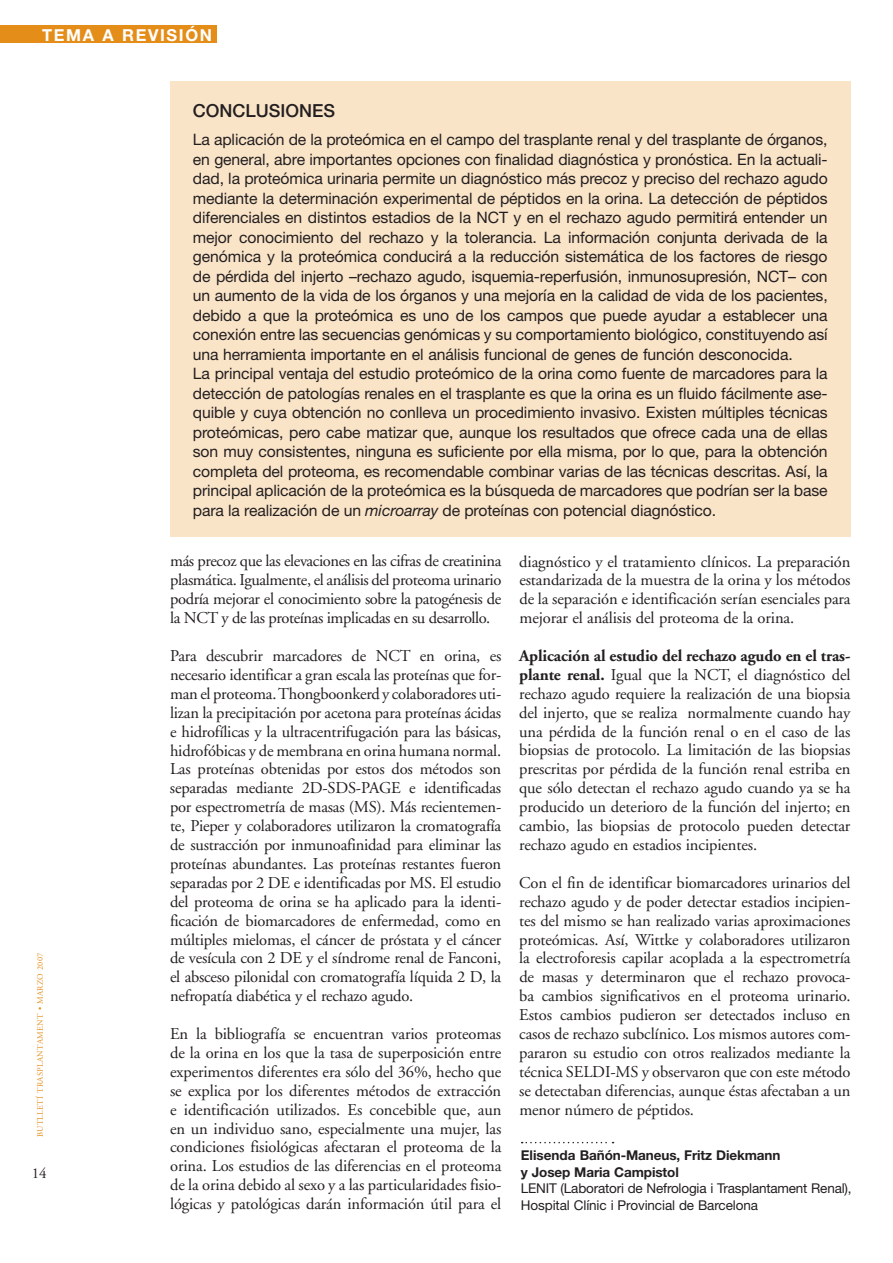
<style>
.page{position:relative;width:893px;height:1263px;background:#fff}
.page>*{position:absolute;margin:0;border:0;box-sizing:border-box;transform-origin:0 0}
.t1{font:500 18px "Helvetica Neue";color:#231f20}
.t2{font:16.5px/18.9px "Adobe Garamond";letter-spacing:-.01em;color:#231f20;text-align:justify}
.t3{font:700 16.5px "Helvetica Neue";letter-spacing:.1em;color:#fff}
.t4{font:15.75px/19.5px "Helvetica Neue";letter-spacing:-.005em;color:#231f20}
.t5{font:15px "Adobe Garamond";color:#231f20}
.t6{font:13.5px/16.5px "Helvetica Neue";letter-spacing:-.015em;color:#231f20}
.t7{font:700 13.5px/16.5px "Helvetica Neue";letter-spacing:-.01em;color:#231f20}
.t8{font:8.25px "Adobe Garamond";letter-spacing:.04em;color:#e48d19}
.s1{font-style:italic}
.s2{font-weight:700}
</style>
<div class="page">
<div style="left:170px;top:81px;width:680px;height:456px;background:#fae4c8"></div>
<svg style="left:522px;top:1142px;width:92px;height:1px"></svg>
<div style="left:0;top:25px;width:216px;height:18px;background:#e48d19"></div>
<p class="t3" style="left:42px;top:25px;width:172px">TEMA A REVISIÓN</p>
<p class="t8" style="left:36px;top:1137px;width:186px;rotate:-90deg">BUTLLETÍ TRASPLANTAMENT • MARZO 2007</p>
<p class="t5" style="left:32px;top:1165px;width:16px">14</p>
<p class="t1" style="left:193px;top:100px;width:144px">CONCLUSIONES</p>
<p class="t4" style="left:193px;top:130px;width:637px">La aplicación de la proteómica en el campo del trasplante renal y del trasplante de órganos, en general, abre importantes opciones con finalidad diagnóstica y pronóstica. En la actuali&shy;dad, la proteómica urinaria permite un diagnóstico más precoz y preciso del rechazo agudo mediante la determinación experimental de péptidos en la orina. La detección de péptidos diferenciales en distintos estadios de la NCT y en el rechazo agudo permitirá entender un mejor conocimiento del rechazo y la tolerancia. La información conjunta derivada de la genómica y la proteómica conducirá a la reducción sistemática de los factores de riesgo de pérdida del injerto –rechazo agudo, isquemia-reperfusión, inmunosupresión, NCT– con un aumento de la vida de los órganos y una mejoría en la calidad de vida de los pacientes, debido a que la proteómica es uno de los campos que puede ayudar a establecer una conexión entre las secuencias genómicas y su comportamiento biológico, constituyendo así una herramienta importante en el análisis funcional de genes de función desconocida.<br>La principal ventaja del estudio proteómico de la orina como fuente de marcadores para la detección de patologías renales en el trasplante es que la orina es un fluido fácilmente ase&shy;quible y cuya obtención no conlleva un procedimiento invasivo. Existen múltiples técnicas proteómicas, pero cabe matizar que, aunque los resultados que ofrece cada una de ellas son muy consistentes, ninguna es suficiente por ella misma, por lo que, para la obtención completa del proteoma, es recomendable combinar varias de las técnicas descritas. Así, la principal aplicación de la proteómica es la búsqueda de marcadores que podrían ser la base para la realización de un <span class="s1">microarray</span> de proteínas con potencial diagnóstico.</p>
<p class="t2" style="left:170px;top:552px;width:333px">más precoz que las elevaciones en las cifras de creatinina plasmática. Igualmente, el análisis del proteoma urinario podría mejorar el conocimiento sobre la patogénesis de la NCT y de las proteínas implicadas en su desarrollo.</p>
<p class="t2" style="left:170px;top:647px;width:333px">Para descubrir marcadores de NCT en orina, es necesario identificar a gran escala las proteínas que for&shy;man el proteoma.Thongboonkerd y colaboradores uti&shy;lizan la precipitación por acetona para proteínas ácidas e hidrofílicas y la ultracentrifugación para las básicas, hidrofóbicas y de membrana en orina humana normal.<br>Las proteínas obtenidas por estos dos métodos son separadas mediante 2D-SDS-PAGE e identificadas por espectrometría de masas (MS). Más recientemen&shy;te, Pieper y colaboradores utilizaron la cromatografía de sustracción por inmunoafinidad para eliminar las proteínas abundantes. Las proteínas restantes fueron separadas por 2 DE e identificadas por MS. El estudio del proteoma de orina se ha aplicado para la identi&shy;ficación de biomarcadores de enfermedad, como en múltiples mielomas, el cáncer de próstata y el cáncer de vesícula con 2 DE y el síndrome renal de Fanconi, el absceso pilonidal con cromatografía líquida 2 D, la nefropatía diabética y el rechazo agudo.</p>
<p class="t2" style="left:170px;top:1025px;width:333px">En la bibliografía se encuentran varios proteomas de la orina en los que la tasa de superposición entre experimentos diferentes era sólo del 36%, hecho que se explica por los diferentes métodos de extracción e identificación utilizados. Es concebible que, aun en un individuo sano, especialmente una mujer, las condiciones fisiológicas afectaran el proteoma de la orina. Los estudios de las diferencias en el proteoma de la orina debido al sexo y a las particularidades fisio&shy;lógicas y patológicas darán información útil para el</p>
<p class="t2" style="left:519px;top:552px;width:333px">diagnóstico y el tratamiento clínicos. La preparación estandarizada de la muestra de la orina y los métodos de la separación e identificación serían esenciales para mejorar el análisis del proteoma de la orina.</p>
<p class="t2" style="left:519px;top:647px;width:333px"><span class="s2">Aplicación al estudio del rechazo agudo en el tras&shy;plante renal.</span> Igual que la NCT, el diagnóstico del rechazo agudo requiere la realización de una biopsia del injerto, que se realiza normalmente cuando hay una pérdida de la función renal o en el caso de las biopsias de protocolo. La limitación de las biopsias prescritas por pérdida de la función renal estriba en que sólo detectan el rechazo agudo cuando ya se ha producido un deterioro de la función del injerto; en cambio, las biopsias de protocolo pueden detectar rechazo agudo en estadios incipientes.</p>
<p class="t2" style="left:519px;top:873px;width:333px">Con el fin de identificar biomarcadores urinarios del rechazo agudo y de poder detectar estadios incipien&shy;tes del mismo se han realizado varias aproximaciones proteómicas. Así, Wittke y colaboradores utilizaron la electroforesis capilar acoplada a la espectrometría de masas y determinaron que el rechazo provoca&shy;ba cambios significativos en el proteoma urinario.<br>Estos cambios pudieron ser detectados incluso en casos de rechazo subclínico. Los mismos autores com&shy;pararon su estudio con otros realizados mediante la técnica SELDI-MS y observaron que con este método se detectaban diferencias, aunque éstas afectaban a un menor número de péptidos.</p>
<p class="t7" style="left:521px;top:1147px;width:261px">Elisenda Bañón-Maneus, Fritz Diekmann y Josep Maria Campistol</p>
<p class="t6" style="left:521px;top:1180px;width:332px">LENIT (Laboratori de Nefrologia i Trasplantament Renal),<br>Hospital Clínic i Provincial de Barcelona</p>
</div>
